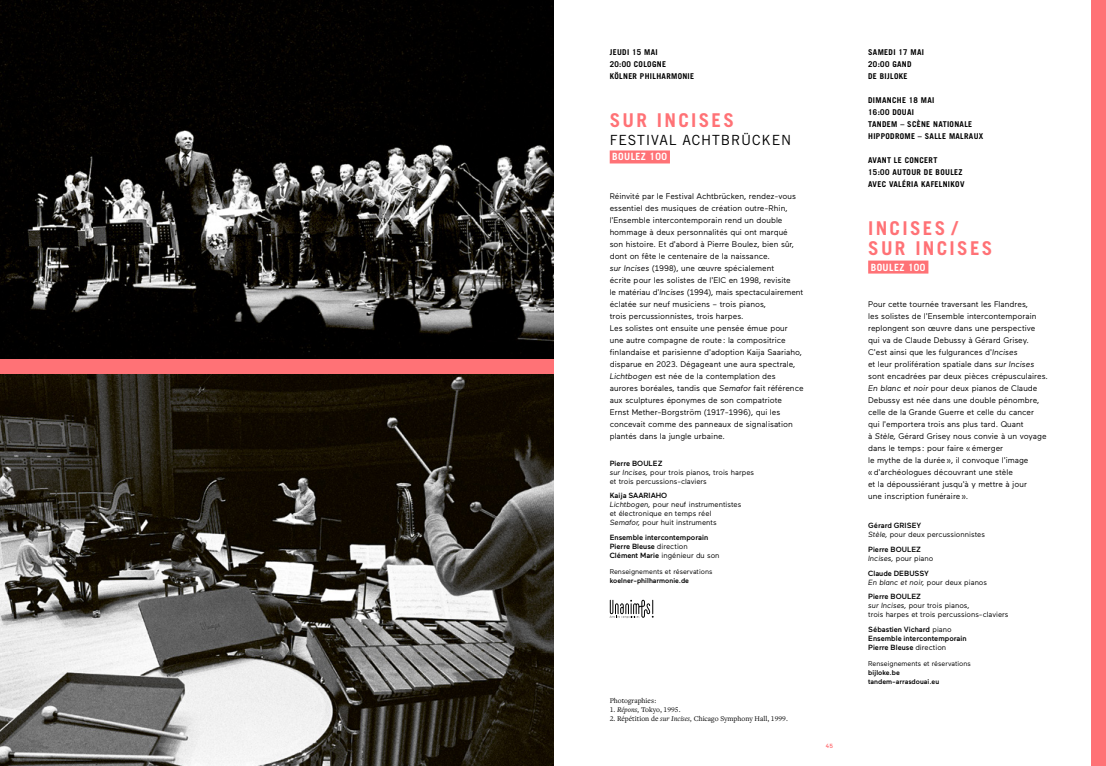
<style>
.page{position:relative;width:1106px;height:766px;background:#fff}
.page>*{position:absolute;margin:0;border:0;box-sizing:border-box;transform-origin:0 0}
.t1{font:700 19px/20px "Trade Gothic LT Std";letter-spacing:.12em;color:#ff7276}
.t2{font:14px "Trade Gothic LT Std";letter-spacing:.06em;color:#000}
.t3{font:700 10px "Trade Gothic LT Std";letter-spacing:.04em;color:#fff}
.t4{font:8.2px/12px "Maax";color:#000}
.t5{font:700 8px/12px "Trade Gothic LT Std";letter-spacing:.04em;color:#000}
.t6{font:7.5px/9px "Maax";color:#000}
.t7{font:500 7.5px/9px "Maax";color:#000}
.t8{font:7.5px "Freight Text Pro";color:#000}
.t9{font:italic 7.5px/9px "Maax";color:#000}
.t10{font:7px "Maax";color:#000}
.t11{font:500 7px/9px "Maax";color:#000}
.t12{font:500 6px "Maax";color:#ff7276}
.s1{font-style:italic}
.s2{font-weight:500}
.s3{font-weight:400}
.s4{font-weight:400;font-style:italic}
.s5{font-weight:500;font-style:normal}
.s6{font-style:normal}
</style>
<div class="page">
<div style="left:609px;top:150px;width:61px;height:13px;background:#ff7276"></div>
<svg style="left:609px;top:599px;width:44px;height:19px"></svg>
<div style="left:868px;top:260px;width:60px;height:13px;background:#ff7276"></div>
<img style="left:0;top:0;width:553px;height:359px">
<img style="left:0;top:374px;width:553px;height:391px">
<div style="left:1091px;top:0;width:15px;height:765px;background:#ff7276"></div>
<div style="left:0;top:359px;width:553px;height:15px;background:#ff7276"></div>
<p class="t5" style="left:609px;top:46px;width:86px">JEUDI 15 MAI<br>20:00 COLOGNE<br>KÖLNER PHILHARMONIE</p>
<h1 class="t1" style="left:609px;top:109px;width:126px">SUR INCISES</h1>
<h2 class="t2" style="left:609px;top:131px;width:183px">FESTIVAL ACHTBRÜCKEN</h2>
<p class="t3" style="left:612px;top:151px;width:56px">BOULEZ 100</p>
<p class="t4" style="left:609px;top:190px;width:195px">Réinvité par le Festival Achtbrücken, rendez-vous essentiel des musiques de création outre-Rhin, l’Ensemble intercontemporain rend un double hommage à deux personnalités qui ont marqué<br>son histoire. Et d’abord à Pierre Boulez, bien sûr, dont on fête le centenaire de la naissance.<br><span class="s1">sur Incises</span> (1998), une œuvre spécialement<br>écrite pour les solistes de l’EIC en 1998, revisite<br>le matériau d’<span class="s1">Incises</span> (1994), mais spectaculairement éclatée sur neuf musiciens – trois pianos,<br>trois percussionnistes, trois harpes.<br>Les solistes ont ensuite une pensée émue pour une autre compagne de route: la compositrice finlandaise et parisienne d’adoption Kaija Saariaho, disparue en 2023. Dégageant une aura spectrale, <span class="s1">Lichtbogen</span> est née de la contemplation des aurores boréales, tandis que <span class="s1">Semafor</span> fait référence aux sculptures éponymes de son compatriote Ernst Mether-Borgström (1917-1996), qui les concevait comme des panneaux de signalisation plantés dans la jungle urbaine.</p>
<p class="t6" style="left:609px;top:458px;width:146px"><span class="s2">Pierre BOULEZ<br></span><span class="s1">sur Incises,</span> pour trois pianos, trois harpes et trois percussions-claviers</p>
<p class="t6" style="left:609px;top:491px;width:133px"><span class="s2">Kaija SAARIAHO<br></span><span class="s1">Lichtbogen,</span> pour neuf instrumentistes et électronique en temps réel<br><span class="s1">Semafor,</span> pour huit instruments</p>
<p class="t7" style="left:609px;top:532px;width:111px">Ensemble intercontemporain<br>Pierre Bleuse <span class="s3">direction<br></span>Clément Marie <span class="s3">ingénieur du son</span></p>
<p class="t10" style="left:609px;top:567px;width:104px">Renseignements et réservations</p>
<p class="t11" style="left:609px;top:576px;width:81px">koelner-philharmonie.de</p>
<p class="t8" style="left:609px;top:695px;width:48px">Photographies :</p>
<p class="t8" style="left:609px;top:704px;width:72px">1. <span class="s1">Répons,</span> Tokyo, 1995.</p>
<p class="t8" style="left:609px;top:713px;width:180px">2. Répétition de <span class="s1">sur Incises,</span> Chicago Symphony Hall, 1999.</p>
<p class="t12" style="left:826px;top:742px;width:9px">45</p>
<p class="t5" style="left:868px;top:46px;width:57px">SAMEDI 17 MAI<br>20:00 GAND<br>DE BIJLOKE</p>
<p class="t5" style="left:868px;top:94px;width:117px">DIMANCHE 18 MAI<br>16:00 DOUAI<br>TANDEM – SCÈNE NATIONALE<br>HIPPODROME – SALLE MALRAUX</p>
<p class="t5" style="left:868px;top:154px;width:98px">AVANT LE CONCERT<br>15:00 AUTOUR DE BOULEZ<br>AVEC VALÉRIA KAFELNIKOV</p>
<h1 class="t1" style="left:868px;top:217px;width:126px">INCISES /<br>SUR INCISES</h1>
<p class="t3" style="left:870px;top:261px;width:56px">BOULEZ 100</p>
<p class="t4" style="left:868px;top:298px;width:181px">Pour cette tournée traversant les Flandres,<br>les solistes de l’Ensemble intercontemporain replongent son œuvre dans une perspective qui va de Claude Debussy à Gérard Grisey.<br>C’est ainsi que les fulgurances d’<span class="s1">Incises<br></span>et leur prolifération spatiale dans <span class="s1">sur Incises </span>sont encadrées par deux pièces crépusculaires.<br><span class="s1">En blanc et noir</span> pour deux pianos de Claude Debussy est née dans une double pénombre, celle de la Grande Guerre et celle du cancer<br>qui l’emportera trois ans plus tard. Quant<br>à <span class="s1">Stèle,</span> Gérard Grisey nous convie à un voyage dans le temps : pour faire «émerger<br>le mythe de la durée», il convoque l’image «d’archéologues découvrant une stèle<br>et la dépoussiérant jusqu’à y mettre à jour<br>une inscription funéraire».</p>
<p class="t6" style="left:868px;top:521px;width:118px"><span class="s2">Gérard GRISEY<br></span><span class="s1">Stèle,</span> pour deux percussionnistes</p>
<p class="t7" style="left:868px;top:544px;width:67px">Pierre BOULEZ<br><span class="s4">Incises,</span> <span class="s3">pour piano</span></p>
<p class="t9" style="left:868px;top:568px;width:120px"><span class="s5">Claude DEBUSSY<br></span>En blanc et noir, <span class="s6">pour deux pianos</span></p>
<p class="t6" style="left:868px;top:592px;width:142px"><span class="s2">Pierre BOULEZ<br></span><span class="s1">sur Incises,</span> pour trois pianos,<br>trois harpes et trois percussions-claviers</p>
<p class="t7" style="left:868px;top:624px;width:100px">Sébastien Vichard <span class="s3">piano<br></span>Ensemble intercontemporain<br>Pierre Bleuse <span class="s3">direction</span></p>
<p class="t10" style="left:868px;top:659px;width:104px">Renseignements et réservations</p>
<p class="t11" style="left:868px;top:668px;width:73px">bijloke.be tandem-arrasdouai.eu</p>
</div>
